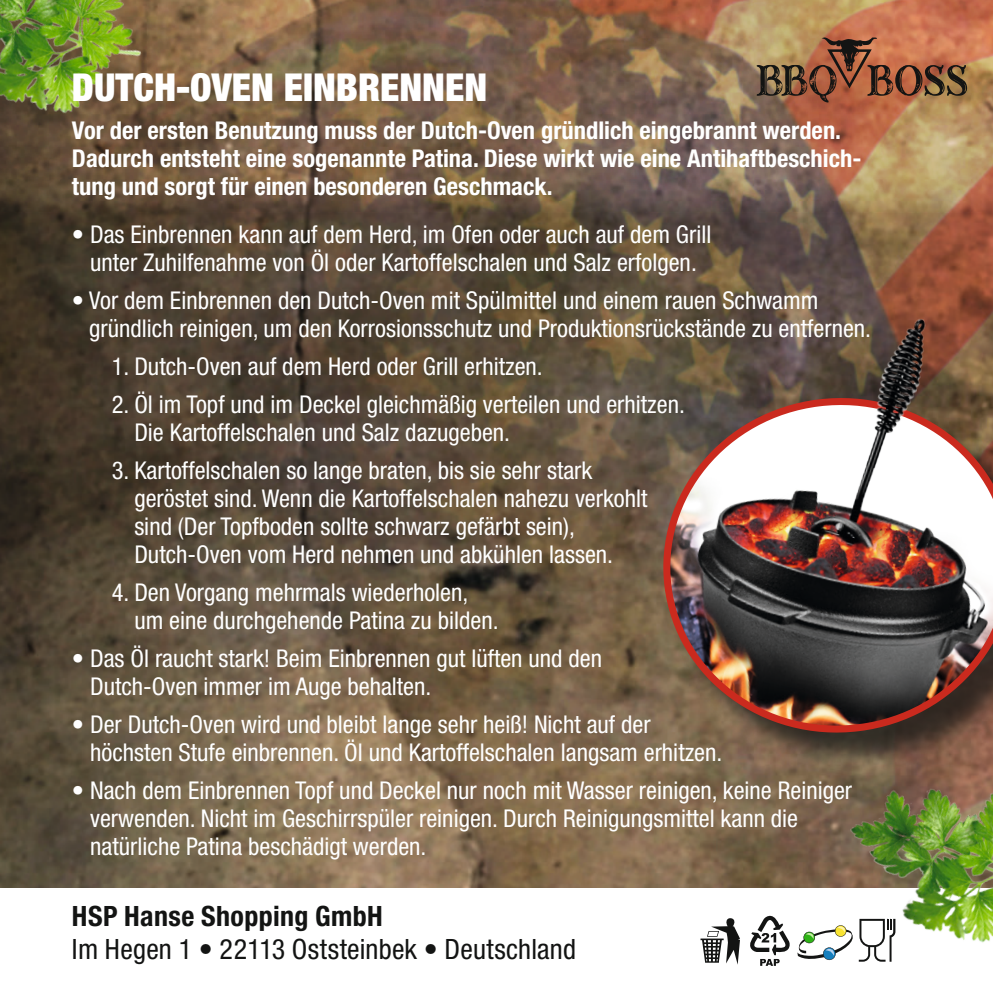
<style>
.page{position:relative;width:993px;height:993px;background:#fff}
.page>*{position:absolute;margin:0;border:0;box-sizing:border-box;transform-origin:0 0}
.t1{font:900 condensed 38.5px "Helvetica Neue LT";color:#fff}
.t2{font:condensed 28px "Helvetica Neue LT";letter-spacing:.01em;color:#131413}
.t3{font:700 condensed 28px "Helvetica Neue LT";letter-spacing:.015em;color:#131413}
.t4{font:condensed 24.5px/28px "Helvetica Neue LT";color:#fff}
.t5{font:700 condensed 24.5px/28px "Helvetica Neue LT";color:#fff}
</style>
<div class="page">
<img style="left:0;top:212px;width:992px;height:675px">
<svg style="left:700px;top:918px;width:39px;height:46px"></svg>
<svg style="left:750px;top:915px;width:40px;height:50px"></svg>
<img style="left:798px;top:772px;width:194px;height:190px">
<div style="left:668px;top:403px;width:324px;height:369px;background:#131413;opacity:.75"></div>
<img style="left:656px;top:391px;width:336px;height:348px">
<img style="left:783px;top:225px;width:185px;height:252px">
<svg style="left:0;top:0;width:992px;height:212px;background:#85664c"></svg>
<img style="left:0;top:0;width:192px;height:145px">
<svg style="left:756px;top:37px;width:210px;height:65px;background:#986344"></svg>
<h1 class="t1" style="left:72px;top:64px;width:416px">DUTCH-OVEN EINBRENNEN</h1>
<p class="t5" style="left:72px;top:116px;width:790px">Vor der ersten Benutzung muss der Dutch-Oven gründlich eingebrannt werden.<br>Dadurch entsteht eine sogenannte Patina. Diese wirkt wie eine Antihaftbeschich&shy;tung und sorgt für einen besonderen Geschmack.</p>
<p class="t4" style="left:72px;top:220px;width:640px;text-align:center">• Das Einbrennen kann auf dem Herd, im Ofen oder auch auf dem Grill unter Zuhilfenahme von Öl oder Kartoffelschalen und Salz erfolgen.</p>
<p class="t4" style="left:89px;top:286px;width:783px;text-indent:-17px">• Vor dem Einbrennen den Dutch-Oven mit Spülmittel und einem rauen Schwamm gründlich reinigen, um den Korrosionsschutz und Produktionsrückstände zu entfernen.</p>
<p class="t4" style="left:112px;top:352px;width:432px">1. Dutch-Oven auf dem Herd oder Grill erhitzen.</p>
<p class="t4" style="left:134px;top:390px;width:552px;text-indent:-23px">2. Öl im Topf und im Deckel gleichmäßig verteilen und erhitzen.<br>Die Kartoffelschalen und Salz dazugeben.</p>
<p class="t4" style="left:134px;top:456px;width:514px;text-indent:-23px">3. Kartoffelschalen so lange braten, bis sie sehr stark geröstet sind. Wenn die Kartoffelschalen nahezu verkohlt sind (Der Topfboden sollte schwarz gefärbt sein), Dutch-Oven vom Herd nehmen und abkühlen lassen.</p>
<p class="t4" style="left:134px;top:578px;width:365px;text-indent:-23px">4. Den Vorgang mehrmals wiederholen, um eine durchgehende Patina zu bilden.</p>
<p class="t4" style="left:90px;top:644px;width:513px;text-indent:-18px">• Das Öl raucht stark! Beim Einbrennen gut lüften und den<br>Dutch-Oven immer im Auge behalten.</p>
<p class="t4" style="left:90px;top:710px;width:633px;text-indent:-18px">• Der Dutch-Oven wird und bleibt lange sehr heiß! Nicht auf der höchsten Stufe einbrennen. Öl und Kartoffelschalen langsam erhitzen.</p>
<p class="t4" style="left:90px;top:775px;width:763px;text-indent:-18px">• Nach dem Einbrennen Topf und Deckel nur noch mit Wasser reinigen, keine Reiniger verwenden. Nicht im Geschirrspüler reinigen. Durch Reinigungsmittel kann die natürliche Patina beschädigt werden.</p>
<p class="t3" style="left:72px;top:898px;width:312px">HSP Hanse Shopping GmbH</p>
<p class="t2" style="left:72px;top:932px;width:505px">Im Hegen 1 • 22113 Oststeinbek • Deutschland</p>
</div>
